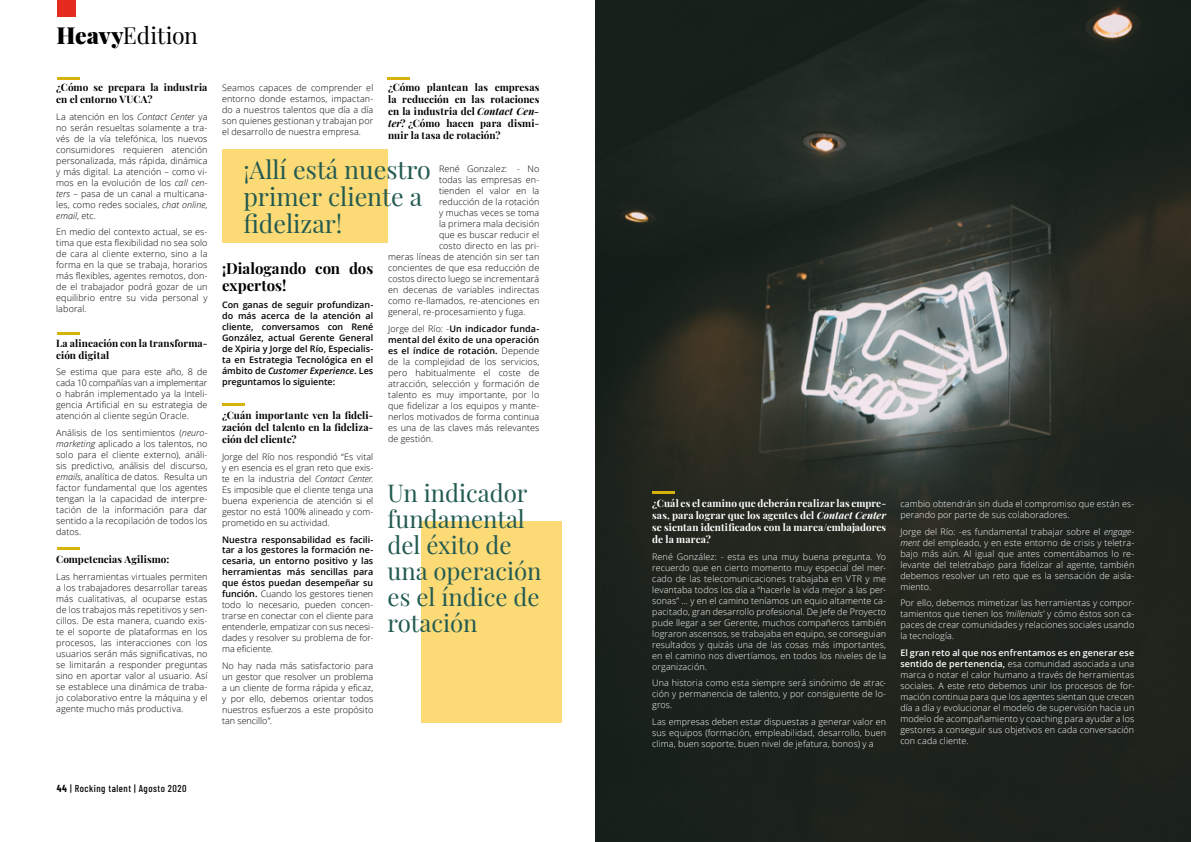
<style>
.page{position:relative;width:1191px;height:842px;background:#fff}
.page>*{position:absolute;margin:0;border:0;box-sizing:border-box;transform-origin:0 0}
.t1{font:25px/27px "Playfair Display";color:#235b51}
.t2{font:24px/26px "Playfair Display";color:#235b51}
.t3{font:23px "Playfair Display";letter-spacing:-.005em;color:#020203}
.t4{font:700 15px/17px "Playfair Display";color:#000}
.t5{font:700 10px/12px "Playfair Display";letter-spacing:.005em;color:#000;text-align:justify}
.t6{font:700 10px/12px "Playfair Display";letter-spacing:.005em;color:#fff;text-align:justify}
.t7{font:500 10px "Barlow Condensed";letter-spacing:.05em;color:#000}
.t8{font:300 9px/11px "Open Sans";letter-spacing:.01em;color:#000;text-align:justify}
.t9{font:300 9px/11px "Open Sans";letter-spacing:.01em;color:#fff;text-align:justify}
.t10{font:600 9px/11px "Open Sans";color:#000;text-align:justify}
.s1{font-weight:900}
.s2{font-style:italic}
.s3{font-weight:600}
.s4{font-weight:700}
</style>
<div class="page">
<div style="left:57px;top:0;width:18px;height:17px;background:#e52a20"></div>
<div style="left:222px;top:149px;width:165px;height:93px;background:#fcda76"></div>
<div style="left:421px;top:522px;width:141px;height:201px;background:#fcda76"></div>
<hr style="left:57px;top:77px;width:22px;height:2px;background:#d7b209">
<hr style="left:57px;top:332px;width:22px;height:2px;background:#d7b209">
<hr style="left:222px;top:403px;width:23px;height:3px;background:#d7b209">
<hr style="left:387px;top:77px;width:23px;height:3px;background:#d7b209">
<hr style="left:57px;top:547px;width:22px;height:3px;background:#d7b209">
<img style="left:596px;top:0;width:595px;height:842px">
<hr style="left:652px;top:491px;width:23px;height:3px;background:#d7b209">
<h3 class="t3" style="left:56px;top:17px;width:143px"><span class="s1">Heavy</span>Edition</h3>
<p class="t5" style="left:56px;top:80px;width:153px">¿Cómo se prepara la industria en el entorno VUCA?</p>
<p class="t8" style="left:56px;top:111px;width:153px">La atención en los <span class="s2">Contact Center</span> ya no serán resueltas solamente a tra&shy;vés de la vía telefónica, los nuevos consumidores requieren atención personalizada, más rápida, dinámica y más digital. La atención – como vi&shy;mos en la evolución de los <span class="s2">call cen&shy;ters</span> – pasa de un canal a multicana&shy;les, como redes sociales, <span class="s2">chat online</span>, <span class="s2">email</span>, etc.</p>
<p class="t8" style="left:56px;top:226px;width:153px">En medio del contexto actual, se es&shy;tima que esta flexibilidad no sea solo de cara al cliente externo, sino a la forma en la que se trabaja, horarios más flexibles, agentes remotos, don&shy;de el trabajador podrá gozar de un equilibrio entre su vida personal y laboral.</p>
<p class="t5" style="left:56px;top:336px;width:153px">La alineación con la transforma&shy;ción digital</p>
<p class="t8" style="left:56px;top:366px;width:153px">Se estima que para este año, 8 de cada 10 compañías van a implementar o habrán implementado ya la Inteli&shy;gencia Artificial en su estrategia de atención al cliente según Oracle.</p>
<p class="t8" style="left:56px;top:427px;width:153px">Análisis de los sentimientos (<span class="s2">neuro&shy;marketing</span> aplicado a los talentos, no solo para el cliente externo), análi&shy;sis predictivo, análisis del discurso, <span class="s2">emails</span>, analítica de datos. Resulta un factor fundamental que los agentes tengan la la capacidad de interpre&shy;tación de la información para dar sentido a la recopilación de todos los datos.</p>
<p class="t5" style="left:56px;top:553px;width:115px">Competencias Agilismo:</p>
<p class="t8" style="left:56px;top:571px;width:153px">Las herramientas virtuales permiten a los trabajadores desarrollar tareas más cualitativas, al ocuparse estas de los trabajos más repetitivos y sen&shy;cillos. De esta manera, cuando exis&shy;te el soporte de plataformas en los procesos, las interacciones con los usuarios serán más significativas, no se limitarán a responder preguntas sino en aportar valor al usuario. Así se establece una dinámica de traba&shy;jo colaborativo entre la máquina y el agente mucho más productiva.</p>
<p class="t8" style="left:222px;top:82px;width:153px">Seamos capaces de comprender el entorno donde estamos, impactan&shy;do a nuestros talentos que día a día son quienes gestionan y trabajan por el desarrollo de nuestra empresa.</p>
<p class="t5" style="left:388px;top:80px;width:153px">¿Cómo plantean las empresas la reducción en las rotaciones en la industria del <span class="s2">Contact Cen&shy;ter</span>? ¿Cómo hacen para dismi&shy;nuir la tasa de rotación?</p>
<p class="t8" style="left:439px;top:163px;width:102px">René Gonzalez: - No</p>
<p class="t8" style="left:439px;top:174px;width:102px">todas las empresas en-</p>
<p class="t8" style="left:439px;top:185px;width:102px">tienden el valor en la</p>
<p class="t8" style="left:439px;top:196px;width:102px">reducción de la rotación</p>
<p class="t8" style="left:439px;top:207px;width:102px">y muchas veces se toma</p>
<p class="t8" style="left:439px;top:218px;width:102px">la primera mala decisión</p>
<p class="t8" style="left:439px;top:229px;width:102px">que es buscar reducir el</p>
<p class="t8" style="left:439px;top:240px;width:102px">costo directo en las pri-</p>
<p class="t8" style="left:388px;top:251px;width:153px">meras líneas de atención sin ser tan</p>
<p class="t8" style="left:388px;top:262px;width:153px">concientes de que esa reducción de</p>
<p class="t8" style="left:388px;top:273px;width:153px">costos directo luego se incrementará</p>
<p class="t8" style="left:388px;top:284px;width:153px">en decenas de variables indirectas</p>
<p class="t8" style="left:388px;top:295px;width:153px">como re-llamados, re-atenciones en</p>
<p class="t8" style="left:388px;top:306px;width:139px">general, re-procesamiento y fuga.</p>
<p class="t8" style="left:388px;top:323px;width:153px">Jorge del Río: -<span class="s3">Un indicador funda&shy;mental del éxito de una operación es el índice de rotación.</span> Depende de la complejidad de los servicios, pero habitualmente el coste de atracción, selección y formación de talento es muy importante, por lo que fidelizar a los equipos y mante&shy;nerlos motivados de forma continua es una de las claves más relevantes de gestión.</p>
<h1 class="t1" style="left:243px;top:154px;width:189px">¡Allí está nuestro primer cliente a fidelizar!</h1>
<h3 class="t4" style="left:222px;top:259px;width:153px">¡Dialogando con dos expertos!</h3>
<p class="t10" style="left:222px;top:299px;width:153px">Con ganas de seguir profundizan&shy;do más acerca de la atención al cliente, conversamos con René González, actual Gerente General de Xpiria y Jorge del Río, Especialis&shy;ta en Estrategia Tecnológica en el ámbito de <span class="s2">Customer Experience</span>. Les preguntamos lo siguiente:</p>
<p class="t5" style="left:222px;top:409px;width:153px">¿Cuán importante ven la fideli&shy;zación del talento en la fideliza&shy;ción del cliente?</p>
<p class="t8" style="left:222px;top:451px;width:153px">Jorge del Río nos respondió “Es vital y en esencia es el gran reto que exis&shy;te en la industria del <span class="s2">Contact Center</span>.<br>Es imposible que el cliente tenga una buena experiencia de atención si el gestor no está 100% alineado y com&shy;prometido en su actividad.</p>
<p class="t8" style="left:222px;top:533px;width:153px"><span class="s3">Nuestra responsabilidad es facili&shy;tar a los gestores la formación ne&shy;cesaria, un entorno positivo y las herramientas más sencillas para que éstos puedan desempeñar su función.</span> Cuando los gestores tienen todo lo necesario, pueden concen&shy;trarse en conectar con el cliente para entenderle, empatizar con sus necesi&shy;dades y resolver su problema de for&shy;ma eficiente.</p>
<p class="t8" style="left:222px;top:660px;width:153px">No hay nada más satisfactorio para un gestor que resolver un problema a un cliente de forma rápida y eficaz, y por ello, debemos orientar todos nuestros esfuerzos a este propósito tan sencillo”.</p>
<h2 class="t2" style="left:387px;top:478px;width:155px">Un indicador fundamental del éxito de una operación es el índice de rotación</h2>
<p class="t7" style="left:57px;top:781px;width:131px"><span class="s4">44</span> | Rocking talent | Agosto 2020</p>
<p class="t6" style="left:652px;top:496px;width:235px">¿Cuál es el camino que deberán realizar las empre&shy;sas, para lograr que los agentes del <span class="s2">Contact Center </span>se sientan identificados con la marca/embajadores de la marca?</p>
<p class="t9" style="left:652px;top:551px;width:235px">René González: - esta es una muy buena pregunta. Yo recuerdo que en cierto momento muy especial del mer&shy;cado de las telecomunicaciones trabajaba en VTR y me levantaba todos los día a “hacerle la vida mejor a las per&shy;sonas” … y en el camino teníamos un equio altamente ca&shy;pacitado, gran desarrollo profesional. De Jefe de Proyecto pude llegar a ser Gerente, muchos compañeros también lograron ascensos, se trabajaba en equipo, se conseguian resultados y quizás una de las cosas más importantes, en el camino nos divertíamos, en todos los niveles de la organización.</p>
<p class="t9" style="left:652px;top:677px;width:235px">Una historia como esta siempre será sinónimo de atrac&shy;ción y permanencia de talento, y por consiguiente de lo&shy;gros.</p>
<p class="t9" style="left:652px;top:716px;width:235px">Las empresas deben estar dispuestas a generar valor en sus equipos (formación, empleabilidad, desarrollo, buen clima, buen soporte, buen nivel de jefatura, bonos) y a</p>
<p class="t9" style="left:900px;top:498px;width:235px">cambio obtendrán sin duda el compromiso que están es&shy;perando por parte de sus colaboradores.</p>
<p class="t9" style="left:900px;top:526px;width:235px">Jorge del Río: -es fundamental trabajar sobre el <span class="s2">engage&shy;ment</span> del empleado, y en este entorno de crisis y teletra&shy;bajo más aún. Al igual que antes comentábamos lo re&shy;levante del teletrabajo para fidelizar al agente, también debemos resolver un reto que es la sensación de aisla&shy;miento.</p>
<p class="t9" style="left:900px;top:597px;width:235px">Por ello, debemos mimetizar las herramientas y compor&shy;tamientos que tienen los <span class="s2">‘millenials</span>’ y cómo éstos son ca&shy;paces de crear comunidades y relaciones sociales usando la tecnología.</p>
<p class="t9" style="left:900px;top:647px;width:235px"><span class="s3">El gran reto al que nos enfrentamos es en generar ese sentido de pertenencia,</span> esa comunidad asociada a una marca o notar el calor humano a través de herramientas sociales. A este reto debemos unir los procesos de for&shy;mación continua para que los agentes sientan que crecen día a día y evolucionar el modelo de supervisión hacia un modelo de acompañamiento y coaching para ayudar a los gestores a conseguir sus objetivos en cada conversación con cada cliente.</p>
</div>
